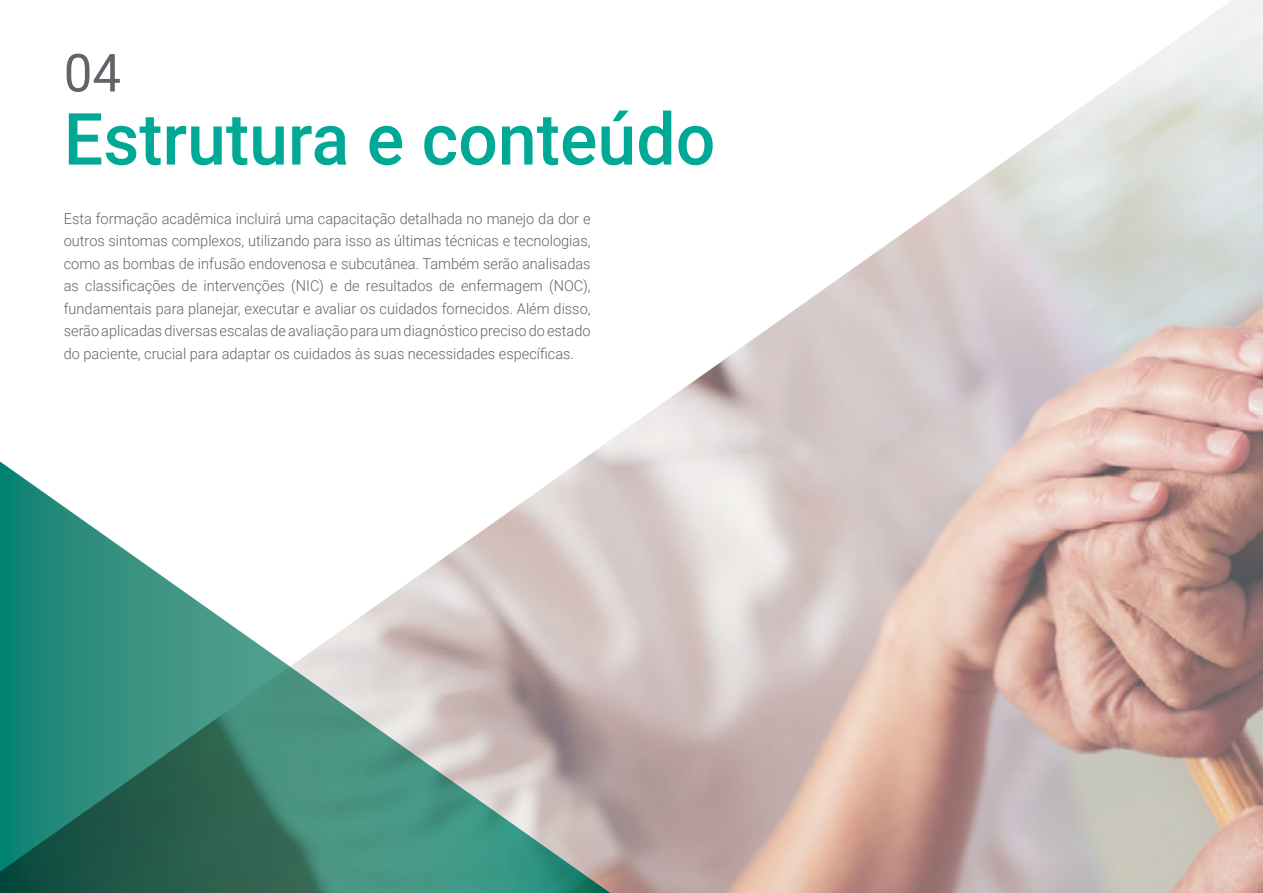
<style>
.page{position:relative;width:1263px;height:893px;background:#fff}
.page>*{position:absolute;margin:0;border:0;box-sizing:border-box;transform-origin:0 0}
.t1{font:500 72px "Roboto";color:#00a996}
.t2{font:52.5px "Roboto";color:#61646a}
.t3{font:300 15px/22.5px "Roboto";color:#61646a;text-align:justify}
</style>
<div class="page">
<img style="left:602px;top:0;width:661px;height:893px">
<svg style="left:0;top:446px;width:640px;height:447px"></svg>
<h2 class="t2" style="left:64px;top:36px;width:59px">04</h2>
<h1 class="t1" style="left:64px;top:89px;width:653px">Estrutura e conteúdo</h1>
<p class="t3" style="left:64px;top:207px;width:528px">Esta formação acadêmica incluirá uma capacitação detalhada no manejo da dor e outros sintomas complexos, utilizando para isso as últimas técnicas e tecnologias, como as bombas de infusão endovenosa e subcutânea. Também serão analisadas as classificações de intervenções (NIC) e de resultados de enfermagem (NOC), fundamentais para planejar, executar e avaliar os cuidados fornecidos. Além disso, serão aplicadas diversas escalas de avaliação para um diagnóstico preciso do estado do paciente, crucial para adaptar os cuidados às suas necessidades específicas.</p>
</div>
